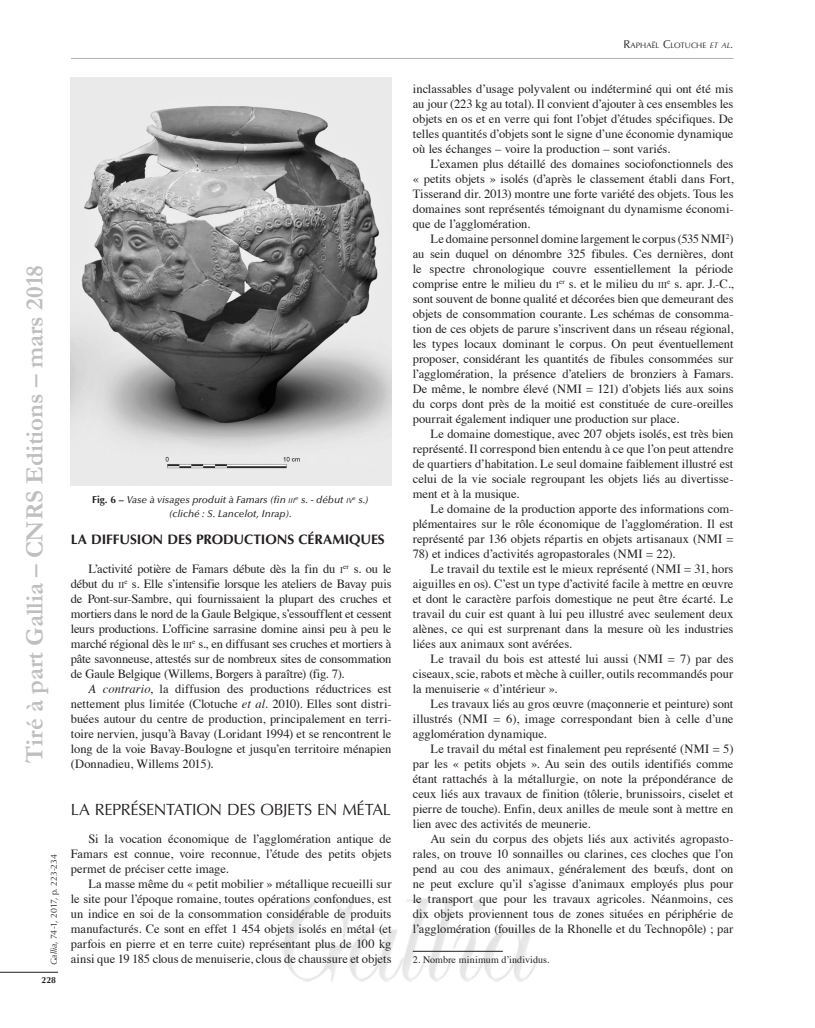
<style>
.page{position:relative;width:815px;height:1028px;background:#fff}
.page>*{position:absolute;margin:0;border:0;box-sizing:border-box;transform-origin:0 0}
.t1{font:700 25px "Garamond";color:#bfbfbf}
.T_a{font:16.25px "Optima";letter-spacing:-.015em;color:#231f20}
.T_b{font:700 13.75px "Optima";letter-spacing:-.01em;color:#231f20}
.txt_Normal{font:12.5px/15px "Times";color:#231f20;text-align:justify}
.txt_Normal_sa{font:12.5px/15px "Times";letter-spacing:-.005em;color:#231f20;text-align:justify}
.titre_figure{font:italic 500 10px "Optima";color:#231f20}
.t2{font:10px "Times";letter-spacing:.01em;color:#231f20}
.txt_credits{font:italic 500 10px "Optima";color:#231f20}
.t3{font:8.75px "Optima";letter-spacing:-.015em;color:#231f20}
.t4{font:700 8.75px "Optima";color:#231f20}
.t5{font:7.88px "Optima";color:#231f20}
.s1{font-style:italic}
.s2{font-weight:700;font-style:normal}
.s3{font-size:7px}
.s4{font-size:8.75px}
.s5{font-size:11.25px}
.s6{font-style:italic;font-size:11.25px}
</style>
<div class="page">
<img style="left:282px;top:898px;width:256px;height:84px">
<hr style="left:0;top:972px;width:58px;height:1px;background:#231f20">
<hr style="left:71px;top:58px;width:662px;height:1px;background:#b2b3b7">
<hr style="left:413px;top:951px;width:90px;height:1px;background:#231f20">
<img style="left:71px;top:78px;width:321px;height:407px">
<h1 class="t1" style="left:20px;top:763px;width:500px;rotate:-90deg">Tiré à part Gallia – CNRS Editions – mars 2018</h1>
<p class="t3" style="left:49px;top:965px;width:113px;rotate:-90deg"><span class="s1">Gallia</span>, 74-1, 2017, p. 223-234</p>
<p class="t4" style="left:42px;top:974px;width:16px">228</p>
<p class="titre_figure" style="left:92px;top:494px;width:278px"><span class="s2">Fig. 6 –</span> Vase à visages produit à Famars (fin <span class="s3">iii</span><sup>e</sup> s. - début <span class="s3">iv</span><sup>e</sup> s.)</p>
<p class="txt_credits" style="left:169px;top:507px;width:124px">(cliché : S. Lancelot, Inrap).</p>
<p class="T_b" style="left:71px;top:531px;width:315px">LA DIFFUSION DES PRODUCTIONS CÉRAMIQUES</p>
<p class="txt_Normal_sa" style="left:71px;top:560px;width:322px;text-indent:18px">L’activité potière de Famars débute dès la fin du <span class="s4">i</span><sup>er</sup> s. ou le début du <span class="s4">ii</span><sup>e</sup> s. Elle s’intensifie lorsque les ateliers de Bavay puis de Pont-sur-Sambre, qui fournissaient la plupart des cruches et mortiers dans le nord de la Gaule Belgique, s’essoufflent et cessent leurs productions. L’officine sarrasine domine ainsi peu à peu le marché régional dès le <span class="s4">iii</span><sup>e</sup> s., en diffusant ses cruches et mortiers à pâte savonneuse, attestés sur de nombreux sites de consommation de Gaule Belgique (Willems, Borgers à paraître) (fig. 7).</p>
<p class="txt_Normal" style="left:71px;top:680px;width:322px;text-indent:18px"><span class="s1">A contrario</span>, la diffusion des productions réductrices est nettement plus limitée (Clotuche <span class="s1">et al</span>. 2010). Elles sont distri&shy;buées autour du centre de production, principalement en terri&shy;toire nervien, jusqu’à Bavay (Loridant 1994) et se rencontrent le long de la voie Bavay-Boulogne et jusqu’en territoire ménapien (Donnadieu, Willems 2015).</p>
<p class="T_a" style="left:71px;top:800px;width:322px">LA REPRÉSENTATION DES OBJETS EN MÉTAL</p>
<p class="txt_Normal_sa" style="left:71px;top:830px;width:322px;text-indent:18px">Si la vocation économique de l’agglomération antique de Famars est connue, voire reconnue, l’étude des petits objets permet de préciser cette image.</p>
<p class="txt_Normal" style="left:71px;top:875px;width:322px;text-indent:18px">La masse même du « petit mobilier » métallique recueilli sur le site pour l’époque romaine, toutes opérations confondues, est un indice en soi de la consommation considérable de produits manufacturés. Ce sont en effet 1 454 objets isolés en métal (et parfois en pierre et en terre cuite) représentant plus de 100 kg ainsi que 19 185 clous de menuiserie, clous de chaussure et objets</p>
<p class="t5" style="left:623px;top:41px;width:112px"><span class="s5">R</span>APHAËL <span class="s5">C</span>LOTUCHE <span class="s1">et al</span><span class="s6">.</span></p>
<p class="txt_Normal" style="left:413px;top:80px;width:322px">inclassables d’usage polyvalent ou indéterminé qui ont été mis au jour (223 kg au total). Il convient d’ajouter à ces ensembles les objets en os et en verre qui font l’objet d’études spécifiques. De telles quantités d’objets sont le signe d’une économie dynamique où les échanges – voire la production – sont variés.</p>
<p class="txt_Normal" style="left:413px;top:155px;width:322px;text-indent:18px">L’examen plus détaillé des domaines sociofonctionnels des « petits objets » isolés (d’après le classement établi dans Fort, Tisserand dir. 2013) montre une forte variété des objets. Tous les domaines sont représentés témoignant du dynamisme économi&shy;que de l’agglomération.</p>
<p class="txt_Normal" style="left:413px;top:230px;width:322px;text-indent:18px">Le domaine personnel domine largement le corpus (535 NMI<sup>2</sup>) au sein duquel on dénombre 325 fibules. Ces dernières, dont le spectre chronologique couvre essentiellement la période comprise entre le milieu du <span class="s4">i</span><sup>er</sup> s. et le milieu du <span class="s4">iii</span><sup>e</sup> s. apr. J.-C., sont souvent de bonne qualité et décorées bien que demeurant des objets de consommation courante. Les schémas de consomma&shy;tion de ces objets de parure s’inscrivent dans un réseau régional, les types locaux dominant le corpus. On peut éventuellement proposer, considérant les quantités de fibules consommées sur l’agglomération, la présence d’ateliers de bronziers à Famars.<br>De même, le nombre élevé (NMI = 121) d’objets liés aux soins du corps dont près de la moitié est constituée de cure-oreilles pourrait également indiquer une production sur place.</p>
<p class="txt_Normal" style="left:413px;top:425px;width:322px;text-indent:18px">Le domaine domestique, avec 207 objets isolés, est très bien représenté. Il correspond bien entendu à ce que l’on peut attendre de quartiers d’habitation. Le seul domaine faiblement illustré est celui de la vie sociale regroupant les objets liés au divertisse&shy;ment et à la musique.</p>
<p class="txt_Normal" style="left:413px;top:500px;width:322px;text-indent:18px">Le domaine de la production apporte des informations com&shy;plémentaires sur le rôle économique de l’agglomération. Il est représenté par 136 objets répartis en objets artisanaux (NMI =</p>
<p class="txt_Normal" style="left:413px;top:545px;width:264px">78) et indices d’activités agropastorales (NMI = 22).</p>
<p class="txt_Normal" style="left:413px;top:560px;width:322px;text-indent:18px">Le travail du textile est le mieux représenté (NMI = 31, hors aiguilles en os). C’est un type d’activité facile à mettre en œuvre et dont le caractère parfois domestique ne peut être écarté. Le travail du cuir est quant à lui peu illustré avec seulement deux alènes, ce qui est surprenant dans la mesure où les industries liées aux animaux sont avérées.</p>
<p class="txt_Normal" style="left:413px;top:650px;width:322px;text-indent:18px">Le travail du bois est attesté lui aussi (NMI = 7) par des ciseaux, scie, rabots et mèche à cuiller, outils recommandés pour la menuiserie « d’intérieur ».</p>
<p class="txt_Normal" style="left:413px;top:695px;width:322px;text-indent:18px">Les travaux liés au gros œuvre (maçonnerie et peinture) sont illustrés (NMI = 6), image correspondant bien à celle d’une agglomération dynamique.</p>
<p class="txt_Normal" style="left:413px;top:740px;width:322px;text-indent:18px">Le travail du métal est finalement peu représenté (NMI = 5) par les « petits objets ». Au sein des outils identifiés comme étant rattachés à la métallurgie, on note la prépondérance de ceux liés aux travaux de finition (tôlerie, brunissoirs, ciselet et pierre de touche). Enfin, deux anilles de meule sont à mettre en lien avec des activités de meunerie.</p>
<p class="txt_Normal" style="left:413px;top:830px;width:322px;text-indent:18px">Au sein du corpus des objets liés aux activités agropasto&shy;rales, on trouve 10 sonnailles ou clarines, ces cloches que l’on pend au cou des animaux, généralement des bœufs, dont on ne peut exclure qu’il s’agisse d’animaux employés plus pour le transport que pour les travaux agricoles. Néanmoins, ces dix objets proviennent tous de zones situées en périphérie de l’agglomération (fouilles de la Rhonelle et du Technopôle) ; par</p>
<p class="t2" style="left:413px;top:950px;width:138px">2. Nombre minimum d’individus.</p>
</div>
